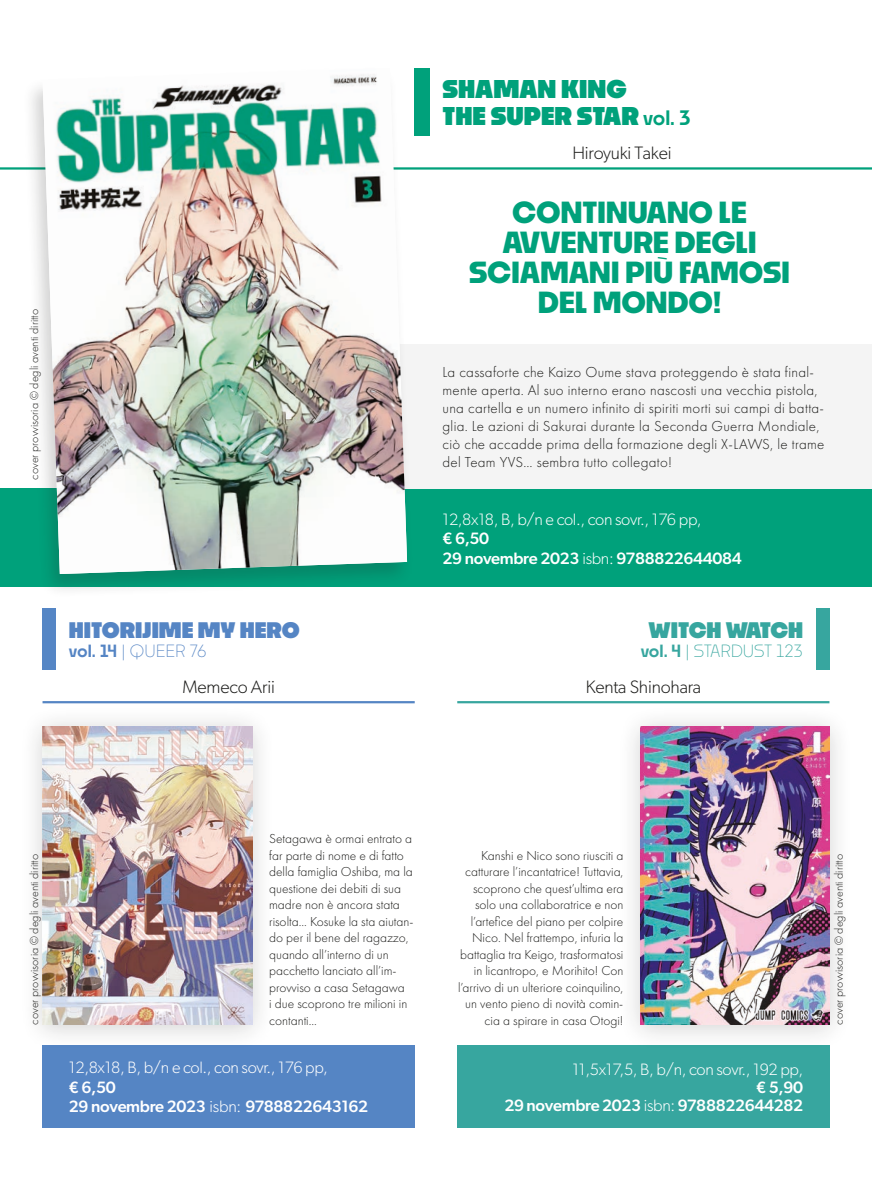
<style>
.page{position:relative;width:872px;height:1191px;background:#fff}
.page>*{position:absolute;margin:0;border:0;box-sizing:border-box;transform-origin:0 0}
.t1{font:700 28.5px/30px "Noka";letter-spacing:-.01em;color:#00a17b;text-align:center}
.t2{font:900 24px/27px "Noka";color:#00a17b}
.t3{font:900 21px "Noka";color:#5585c4}
.t4{font:900 21px "Noka";letter-spacing:-.015em;color:#37a69f}
.t5{font:300 18px "Gibson";letter-spacing:-.01em;color:#1d1d1b}
.t6{font:300 16.5px/19.5px "Gibson";letter-spacing:-.02em;color:#fff}
.t7{font:500 16.5px "Gibson";letter-spacing:-.02em;color:#fff}
.t8{font:300 16.5px "Noka";color:#37a69f}
.t9{font:300 16.5px "Noka";color:#5585c4}
.t10{font:300 15px/18px "Futura PT";letter-spacing:.02em;color:#1d1d1b}
.t11{font:300 13.5px/16.5px "Futura PT";color:#1d1d1b;text-align:right}
.t12{font:300 12px "Futura PT";color:#1d1d1b}
.s1{font-weight:600;font-size:19.5px}
.s2{font-weight:600}
.s3{font-weight:500}
.s4{font-weight:300}
</style>
<div class="page">
<div style="left:816px;top:608px;width:13px;height:61px;background:#37a69f"></div>
<div style="left:43px;top:608px;width:13px;height:61px;background:#5586c5"></div>
<hr style="left:457px;top:701px;width:372px;height:2px;background:#37a69f">
<hr style="left:43px;top:701px;width:372px;height:2px;background:#5585c4">
<div style="left:43px;top:1045px;width:371px;height:82px;background:#5585c4"></div>
<div style="left:457px;top:1045px;width:372px;height:82px;background:#37a69f"></div>
<div style="left:0;top:488px;width:872px;height:99px;background:#00a17b"></div>
<hr style="left:0;top:167px;width:872px;height:3px;background:#00a17b">
<div style="left:415px;top:68px;width:15px;height:67px;background:#00a17b"></div>
<div style="left:338px;top:344px;width:534px;height:144px;background:#f4f4f4"></div>
<div style="left:22px;top:65px;width:392px;height:534px;background:#1d1d1b;opacity:.2"></div>
<img style="left:43px;top:68px;width:364px;height:506px">
<div style="left:616px;top:705px;width:237px;height:345px;background:#1d1d1b;opacity:.2"></div>
<img style="left:640px;top:727px;width:189px;height:297px">
<div style="left:19px;top:705px;width:257px;height:345px;background:#1d1d1b;opacity:.2"></div>
<img style="left:43px;top:727px;width:209px;height:297px">
<p class="t12" style="left:27px;top:480px;width:172px;rotate:-90deg">cover provvisoria © degli aventi diritto</p>
<p class="t2" style="left:442px;top:75px;width:250px">SHAMAN KING<br>THE SUPER STAR <span class="s1">vol. 3</span></p>
<p class="t5" style="left:572px;top:142px;width:101px">Hiroyuki Takei</p>
<p class="t1" style="left:469px;top:196px;width:322px">CONTINUANO LE<br>AVVENTURE DEGLI<br>SCIAMANI PIÙ FAMOSI<br>DEL MONDO!</p>
<p class="t10" style="left:442px;top:363px;width:383px">La cassaforte che Kaizo Oume stava proteggendo è stata final&shy;mente aperta. Al suo interno erano nascosti una vecchia pistola, una cartella e un numero infinito di spiriti morti sui campi di batta&shy;glia. Le azioni di Sakurai durante la Seconda Guerra Mondiale, ciò che accadde prima della formazione degli X-LAWS, le trame del Team YVS… sembra tutto collegato!</p>
<p class="t3" style="left:69px;top:616px;width:232px">HITORIJIME MY HERO</p>
<p class="t9" style="left:69px;top:640px;width:139px"><span class="s2">vol. 14</span> | QUEER 76</p>
<p class="t6" style="left:442px;top:509px;width:260px">12,8x18, B, b/n e col., con sovr., 176 pp, <span class="s3">€ 6,50</span></p>
<p class="t7" style="left:442px;top:548px;width:301px">29 novembre 2023 <span class="s4">isbn:</span> 9788822644084</p>
<p class="t4" style="left:648px;top:616px;width:156px">WITCH WATCH</p>
<p class="t8" style="left:640px;top:640px;width:164px"><span class="s2">vol. 4</span> | STARDUST 123</p>
<p class="t5" style="left:183px;top:675px;width:94px">Memeco Arii</p>
<p class="t5" style="left:586px;top:675px;width:117px">Kenta Shinohara</p>
<p class="t11" style="left:269px;top:830px;width:146px;text-align:left">Setagawa è ormai entrato a far parte di nome e di fatto della famiglia Oshiba, ma la questione dei debiti di sua madre non è ancora stata risolta... Kosuke la sta aiutan&shy;do per il bene del ragazzo, quando all’interno di un pacchetto lanciato all’im&shy;provviso a casa Setagawa<br>i due scoprono tre milioni in contanti...</p>
<p class="t11" style="left:458px;top:847px;width:167px">Kanshi e Nico sono riusciti a catturare l’incantatrice! Tuttavia, scoprono che quest’ultima era solo una collaboratrice e non l’artefice del piano per colpire<br>Nico. Nel frattempo, infuria la battaglia tra Keigo, trasformatosi in licantropo, e Morihito! Con l’arrivo di un ulteriore coinquilino, un vento pieno di novità comin&shy;cia a spirare in casa Otogi!</p>
<p class="t12" style="left:27px;top:1024px;width:172px;rotate:-90deg">cover provvisoria © degli aventi diritto</p>
<p class="t12" style="left:832px;top:1024px;width:172px;rotate:-90deg">cover provvisoria © degli aventi diritto</p>
<p class="t6" style="left:69px;top:1057px;width:260px">12,8x18, B, b/n e col., con sovr., 176 pp, <span class="s3">€ 6,50</span></p>
<p class="t7" style="left:69px;top:1096px;width:301px">29 novembre 2023 <span class="s4">isbn:</span> 9788822643162</p>
<p class="t6" style="left:572px;top:1059px;width:232px">11,5x17,5, B, b/n, con sovr., 192 pp,</p>
<p class="t7" style="left:756px;top:1077px;width:48px">€ 5,90</p>
<p class="t7" style="left:504px;top:1095px;width:300px">29 novembre 2023 <span class="s4">isbn:</span> 9788822644282</p>
</div>
